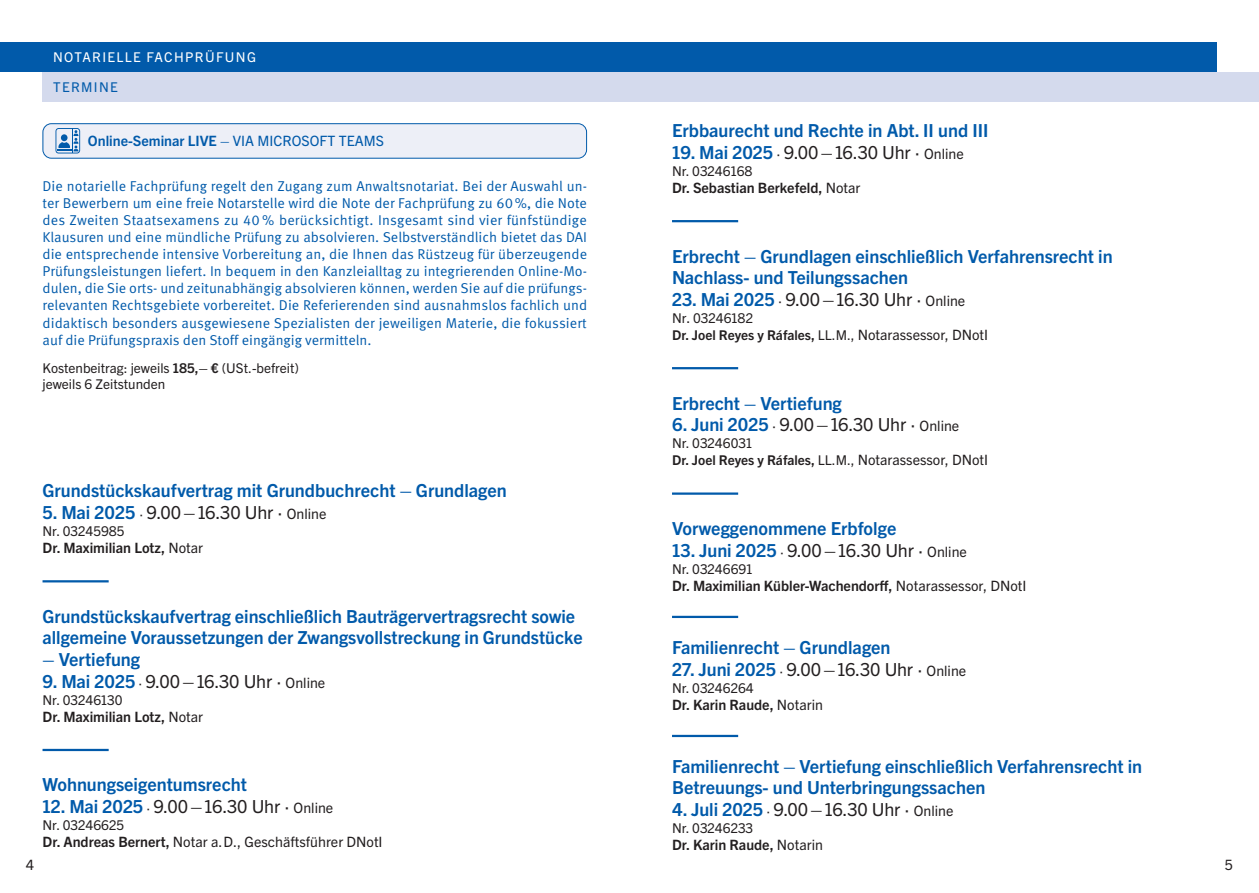
<style>
.page{position:relative;width:1259px;height:893px;background:#fff}
.page>*{position:absolute;margin:0;border:0;box-sizing:border-box;transform-origin:0 0}
.t1{font:700 18px/21.6px "Trade Gothic Next LT Pro";color:#015aaa}
.t2{font:18px "Trade Gothic Next LT Pro";letter-spacing:-.01em;color:#231f20}
.t3{font:14.25px/17.1px "Meta OT Norm";color:#015aaa;text-align:justify}
.t4{font:700 14.25px "Trade Gothic Next LT Pro";color:#231f20}
.t5{font:14.25px "Trade Gothic Next LT Pro";color:#231f20}
.t6{font:700 14.25px "Trade Gothic Next LT Pro";color:#015aaa}
.t7{font:13.5px/15.6px "Trade Gothic Next LT Pro";color:#231f20}
.t8{font:700 13.5px/17.1px "Trade Gothic Next LT Pro";color:#231f20}
.t9{font:13.5px "Trade Gothic Next LT Pro";letter-spacing:.1em;color:#fff}
.t10{font:13.5px "Trade Gothic Next LT Pro";letter-spacing:.1em;color:#015aaa}
.s1{font-weight:400}
.s2{font-weight:700}
.s3{font-weight:700;color:#015aaa}
.s4{font-size:13.5px}
.s5{font-size:14.25px}
.s6{font-weight:400;font-size:14.25px}
</style>
<div class="page">
<div style="left:43px;top:72px;width:1216px;height:30px;background:#d4daed"></div>
<div style="left:0;top:43px;width:1216px;height:29px;background:#015aaa"></div>
<hr style="left:43px;top:580px;width:66px;height:2px;background:#015aaa">
<hr style="left:43px;top:749px;width:66px;height:2px;background:#015aaa">
<div style="left:43px;top:124px;width:543px;height:34px;background:#edeff7;border-radius:9px"></div>
<div style="left:43px;top:123px;width:544px;height:36px;border:1px solid #015aaa;border-radius:9px"></div>
<svg style="left:55px;top:128px;width:25px;height:25px"></svg>
<hr style="left:672px;top:220px;width:66px;height:2px;background:#015aaa">
<hr style="left:672px;top:367px;width:66px;height:2px;background:#015aaa">
<hr style="left:672px;top:492px;width:66px;height:3px;background:#015aaa">
<hr style="left:672px;top:616px;width:66px;height:2px;background:#015aaa">
<hr style="left:672px;top:735px;width:66px;height:2px;background:#015aaa">
<p class="t9" style="left:53px;top:48px;width:204px">NOTARIELLE FACHPRÜFUNG</p>
<p class="t10" style="left:53px;top:77px;width:66px">TERMINE</p>
<p class="t6" style="left:88px;top:130px;width:297px">Online-Seminar LIVE <span class="s1">– VIA MICROSOFT TEAMS</span></p>
<p class="t3" style="left:43px;top:177px;width:546px">Die notarielle Fachprüfung regelt den Zugang zum Anwaltsnotariat. Bei der Auswahl un&shy;ter Bewerbern um eine freie Notarstelle wird die Note der Fachprüfung zu 60%, die Note des Zweiten Staatsexamens zu 40 % berücksichtigt. Insgesamt sind vier fünfstündige Klausuren und eine mündliche Prüfung zu absolvieren. Selbstverständlich bietet das DAI die entsprechende intensive Vorbereitung an, die Ihnen das Rüstzeug für überzeugende Prüfungsleistungen liefert. In bequem in den Kanzleialltag zu integrierenden Online-Mo&shy;dulen, die Sie orts- und zeitunabhängig absolvieren können, werden Sie auf die prüfungs&shy;relevanten Rechtsgebiete vorbereitet. Die Referierenden sind ausnahmslos fachlich und didaktisch besonders ausgewiesene Spezialisten der jeweiligen Materie, die fokussiert auf die Prüfungspraxis den Stoff eingängig vermitteln.</p>
<p class="t7" style="left:43px;top:359px;width:258px">Kostenbeitrag: jeweils <span class="s2">185,– €</span> (USt.-befreit) jeweils 6 Zeitstunden</p>
<p class="t1" style="left:43px;top:479px;width:466px">Grundstückskaufvertrag mit Grundbuchrecht – Grundlagen</p>
<p class="t2" style="left:43px;top:500px;width:285px"><span class="s3">5. Mai 2025</span> <span class="s4">·</span> 9.00–16.30 Uhr · <span class="s5">Online</span></p>
<p class="t7" style="left:43px;top:522px;width:84px">Nr. 03245985</p>
<p class="t4" style="left:43px;top:538px;width:162px">Dr. Maximilian Lotz, <span class="s1">Notar</span></p>
<p class="t1" style="left:43px;top:604px;width:542px">Grundstückskaufvertrag einschließlich Bauträgervertragsrecht sowie allgemeine Voraussetzungen der Zwangsvollstreckung in Grundstücke</p>
<p class="t1" style="left:43px;top:647px;width:99px">– Vertiefung</p>
<p class="t2" style="left:43px;top:668px;width:284px"><span class="s3">9. Mai 2025</span> <span class="s4">·</span> 9.00–16.30 Uhr · <span class="s5">Online</span></p>
<p class="t7" style="left:43px;top:691px;width:82px">Nr. 03246130</p>
<p class="t4" style="left:43px;top:707px;width:162px">Dr. Maximilian Lotz, <span class="s1">Notar</span></p>
<p class="t1" style="left:43px;top:773px;width:206px">Wohnungseigentumsrecht</p>
<p class="t2" style="left:43px;top:794px;width:292px"><span class="s3">12. Mai 2025</span> <span class="s4">·</span> 9.00–16.30 Uhr · <span class="s5">Online</span></p>
<p class="t7" style="left:43px;top:816px;width:83px">Nr. 03246625</p>
<p class="t5" style="left:43px;top:832px;width:342px"><span class="s2">Dr. Andreas Bernert,</span> Notar a.D., Geschäftsführer DNotI</p>
<p class="t1" style="left:672px;top:119px;width:318px">Erbbaurecht und Rechte in Abt. II und III</p>
<p class="t2" style="left:672px;top:140px;width:293px"><span class="s3">19. Mai 2025</span> <span class="s5">·</span> 9.00–16.30 Uhr · <span class="s5">Online</span></p>
<p class="t7" style="left:672px;top:162px;width:82px">Nr. 03246168</p>
<p class="t4" style="left:672px;top:178px;width:190px">Dr. Sebastian Berkefeld, <span class="s1">Notar</span></p>
<p class="t1" style="left:672px;top:244px;width:442px">Erbrecht – Grundlagen einschließlich Verfahrensrecht in<br>Nachlass- und Teilungssachen</p>
<p class="t2" style="left:672px;top:287px;width:295px"><span class="s3">23. Mai 2025</span> <span class="s5">·</span> 9.00–16.30 Uhr · <span class="s5">Online</span></p>
<p class="t8" style="left:672px;top:309px;width:318px"><span class="s1">Nr</span><span class="s6">.</span> <span class="s1">03246182<br></span>Dr. Joel Reyes y Ráfales, <span class="s1">LL.M.,</span> <span class="s6">Notarassessor, DNotI</span></p>
<p class="t1" style="left:672px;top:391px;width:171px">Erbrecht – Vertiefung</p>
<p class="t2" style="left:672px;top:412px;width:289px"><span class="s3">6. Juni 2025</span> <span class="s5">·</span> 9.00–16.30 Uhr · <span class="s5">Online</span></p>
<p class="t8" style="left:672px;top:434px;width:318px"><span class="s1">Nr. 03246031<br></span>Dr. Joel Reyes y Ráfales, <span class="s1">LL.M.,</span> <span class="s6">Notarassessor, DNotI</span></p>
<p class="t1" style="left:672px;top:516px;width:226px">Vorweggenommene Erbfolge</p>
<p class="t2" style="left:672px;top:538px;width:296px"><span class="s3">13. Juni 2025</span> <span class="s4">·</span> 9.00–16.30 Uhr · <span class="s5">Online</span></p>
<p class="t7" style="left:672px;top:560px;width:82px">Nr. 03246691</p>
<p class="t4" style="left:672px;top:576px;width:356px">Dr. Maximilian Kübler-Wachendorff, <span class="s1">Notarassessor, DNotI</span></p>
<p class="t1" style="left:672px;top:636px;width:220px">Familienrecht – Grundlagen</p>
<p class="t2" style="left:672px;top:657px;width:296px"><span class="s3">27. Juni 2025</span> <span class="s4">·</span> 9.00–16.30 Uhr · <span class="s5">Online</span></p>
<p class="t7" style="left:672px;top:679px;width:83px">Nr. 03246264</p>
<p class="t4" style="left:672px;top:695px;width:152px">Dr. Karin Raude, <span class="s1">Notarin</span></p>
<p class="t1" style="left:672px;top:755px;width:471px;line-height:21px">Familienrecht – Vertiefung einschließlich Verfahrensrecht in<br>Betreuungs- und Unterbringungssachen</p>
<p class="t2" style="left:672px;top:797px;width:283px"><span class="s3">4. Juli 2025</span> <span class="s4">·</span> 9.00–16.30 Uhr · <span class="s5">Online</span></p>
<p class="t7" style="left:672px;top:819px;width:83px">Nr. 03246233</p>
<p class="t4" style="left:672px;top:835px;width:152px">Dr. Karin Raude, <span class="s1">Notarin</span></p>
<p class="t5" style="left:26px;top:855px;width:10px">4</p>
<p class="t5" style="left:1225px;top:855px;width:10px">5</p>
</div>
